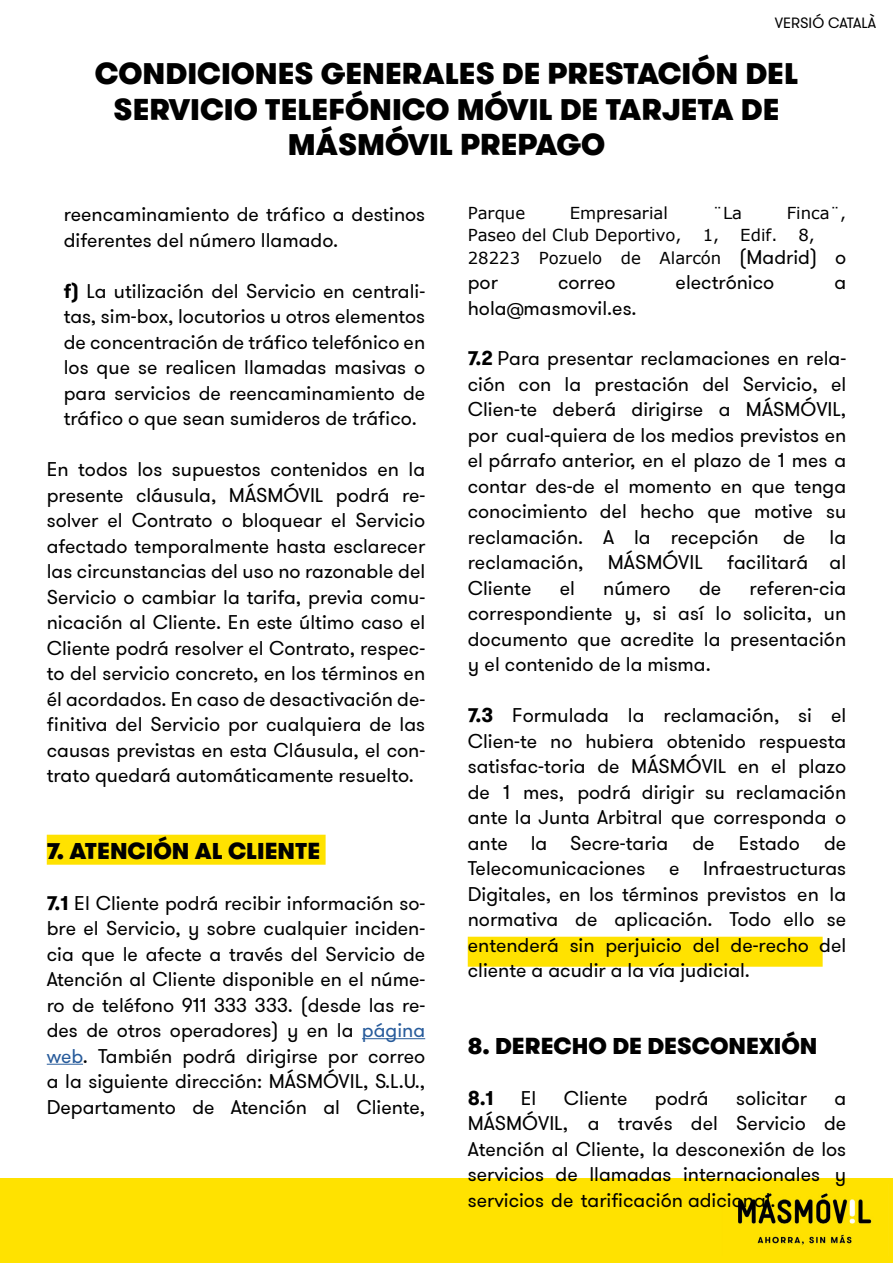
<style>
.page{position:relative;width:893px;height:1263px;background:#fff}
.page>*{position:absolute;margin:0;border:0;box-sizing:border-box;transform-origin:0 0}
.t1{font:900 29.7px/35.5px "GT Walsheim Pro";color:#000;text-align:center}
.t2{font:900 22.8px "GT Walsheim Pro";color:#000}
.t3{font:19.8px/25.5px "GT Walsheim Pro";color:#000;text-align:justify}
.t4{font:700 19.8px "GT Walsheim Pro";color:#000}
.t5{font:16.5px/23.1px "Verdana";color:#000}
.t6{font:14.85px "GT Walsheim Pro";color:#000}
.s1{font-weight:700}
.s2{color:#275b9b}
.s3{font-family:"GT Walsheim Pro";font-size:19.8px}
</style>
<div class="page">
<div style="left:0;top:1178px;width:893px;height:85px;background:#ffe200"></div>
<img style="left:738px;top:1193px;width:134px;height:52px">
<div style="left:47px;top:835px;width:279px;height:30px;background:#ffe200"></div>
<hr style="left:362px;top:1038px;width:63px;height:1px;background:#275b9b">
<hr style="left:47px;top:1064px;width:36px;height:1px;background:#275b9b">
<div style="left:468px;top:937px;width:355px;height:30px;background:#ffe200"></div>
<p class="t6" style="left:775px;top:13px;width:103px">VERSIÓ CATALÀ</p>
<h1 class="t1" style="left:95px;top:56px;width:705px">CONDICIONES GENERALES DE PRESTACIÓN DEL<br>SERVICIO TELEFÓNICO MÓVIL DE TARJETA DE<br>MÁSMÓVIL PREPAGO</h1>
<p class="t3" style="left:64px;top:202px;width:363px">reencaminamiento de tráfico a destinos diferentes del número llamado.</p>
<p class="t3" style="left:64px;top:278px;width:363px"><span class="s1">f)</span> La utilización del Servicio en centrali&shy;tas, sim-box, locutorios u otros elementos de concentración de tráfico telefónico en los que se realicen llamadas masivas o para servicios de reencaminamiento de tráfico o que sean sumideros de tráfico.</p>
<p class="t3" style="left:47px;top:457px;width:380px">En todos los supuestos contenidos en la presente cláusula, MÁSMÓVIL podrá re&shy;solver el Contrato o bloquear el Servicio afectado temporalmente hasta esclarecer las circunstancias del uso no razonable del Servicio o cambiar la tarifa, previa comu&shy;nicación al Cliente. En este último caso el Cliente podrá resolver el Contrato, respec&shy;to del servicio concreto, en los términos en él acordados. En caso de desactivación de&shy;finitiva del Servicio por cualquiera de las causas previstas en esta Cláusula, el con&shy;trato quedará automáticamente resuelto.</p>
<p class="t2" style="left:47px;top:835px;width:275px">7. ATENCIÓN AL CLIENTE</p>
<p class="t3" style="left:47px;top:890px;width:380px"><span class="s1">7.1</span> El Cliente podrá recibir información so&shy;bre el Servicio, y sobre cualquier inciden&shy;cia que le afecte a través del Servicio de Atención al Cliente disponible en el núme&shy;ro de teléfono 911 333 333. (desde las re&shy;des de otros operadores) y en la <span class="s2">página web</span>. También podrá dirigirse por correo a la siguiente dirección: MÁSMÓVIL, S.L.U., Departamento de Atención al Cliente,</p>
<p class="t5" style="left:468px;top:202px;width:59px">Parque</p>
<p class="t5" style="left:570px;top:202px;width:100px">Empresarial</p>
<p class="t5" style="left:713px;top:202px;width:31px">¨La</p>
<p class="t5" style="left:787px;top:202px;width:61px">Finca¨,</p>
<p class="t5" style="left:468px;top:223px;width:215px">Paseo del Club Deportivo,</p>
<p class="t5" style="left:703px;top:223px;width:18px">1,</p>
<p class="t5" style="left:740px;top:223px;width:39px">Edif.</p>
<p class="t5" style="left:468px;top:223px;width:380px;text-indent:331px">8,<br>28223 Pozuelo de Alarcón <span class="s3">(Madrid) o</span></p>
<p class="t3" style="left:468px;top:270px;width:32px">por</p>
<p class="t3" style="left:558px;top:270px;width:59px">correo</p>
<p class="t3" style="left:676px;top:270px;width:100px">electrónico</p>
<p class="t3" style="left:834px;top:270px;width:13px">a</p>
<p class="t3" style="left:468px;top:295px;width:170px">hola@masmovil.es.</p>
<p class="t3" style="left:468px;top:346px;width:380px"><span class="s1">7.2</span> Para presentar reclamaciones en rela&shy;ción con la prestación del Servicio, el Clien-te deberá dirigirse a MÁSMÓVIL, por cual-quiera de los medios previstos en el párrafo anterior, en el plazo de 1 mes a contar des-de el momento en que tenga conocimiento del hecho que motive su reclamación. A la recepción de la reclamación, MÁSMÓVIL facilitará al Cliente</p>
<p class="t3" style="left:560px;top:576px;width:17px">el</p>
<p class="t3" style="left:603px;top:576px;width:69px">número</p>
<p class="t3" style="left:699px;top:576px;width:24px">de</p>
<p class="t3" style="left:468px;top:576px;width:380px;text-indent:282px">referen-cia correspondiente y, si así lo solicita, un documento que acredite la presentación y el contenido de la misma.</p>
<p class="t3" style="left:468px;top:703px;width:380px"><span class="s1">7.3</span> Formulada la reclamación, si el Clien-te no hubiera obtenido respuesta satisfac-toria de MÁSMÓVIL en el plazo de 1 mes, podrá dirigir su reclamación ante la Junta Arbitral que corresponda o ante la Secre-taria de Estado de Telecomunicaciones e Infraestructuras Digitales, en los términos previstos en la normativa de aplicación. Todo ello se entenderá sin perjuicio del de-recho del cliente a acudir a la vía judicial.</p>
<p class="t2" style="left:468px;top:1030px;width:351px">8. DERECHO DE DESCONEXIÓN</p>
<p class="t4" style="left:468px;top:1085px;width:27px">8.1</p>
<p class="t3" style="left:521px;top:1085px;width:17px">El</p>
<p class="t3" style="left:564px;top:1085px;width:65px">Cliente</p>
<p class="t3" style="left:655px;top:1085px;width:55px">podrá</p>
<p class="t3" style="left:736px;top:1085px;width:72px">solicitar</p>
<p class="t3" style="left:468px;top:1085px;width:380px;text-indent:367px">a MÁSMÓVIL, a través del Servicio de Atención al Cliente, la desconexión de los servicios de llamadas internacionales y servicios de tarificación adicional.</p>
</div>
